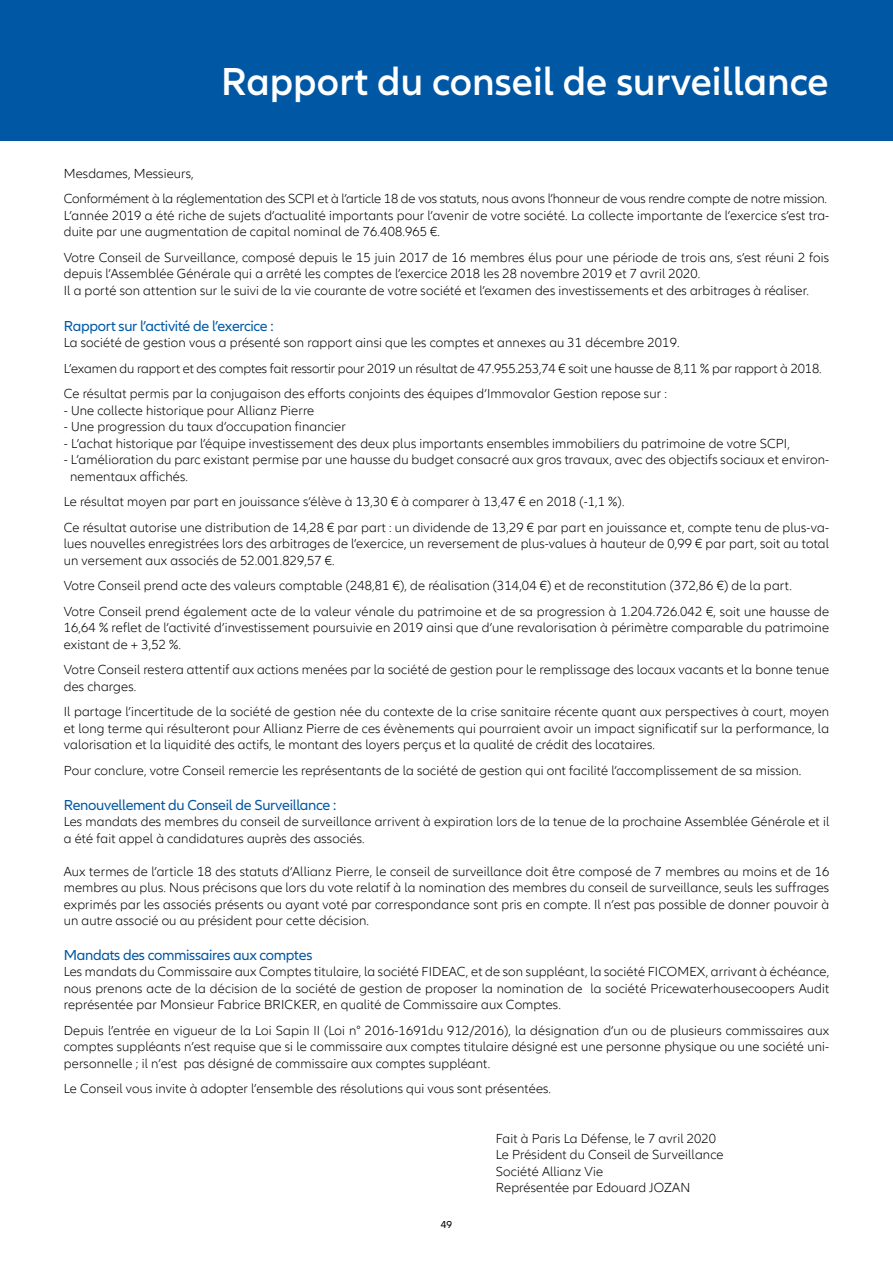
<style>
.page{position:relative;width:893px;height:1263px;background:#fff}
.page>*{position:absolute;margin:0;border:0;box-sizing:border-box;transform-origin:0 0}
.t1{font:600 40.5px "Allianz Neo";color:#fff}
.t2{font:15px "Allianz Neo";letter-spacing:-.02em;color:#0058a4}
.t3{font:300 13.5px/16.5px "Allianz Neo";letter-spacing:.01em;color:#000}
.t4{font:300 13.5px/25.5px "Allianz Neo";letter-spacing:-.01em;color:#000}
.t5{font:10.5px "Allianz Neo";color:#000}
</style>
<div class="page">
<div style="left:0;top:0;width:893px;height:140px;background:#0058a4"></div>
<h1 class="t1" style="left:221px;top:58px;width:609px">Rapport du conseil de surveillance</h1>
<p class="t4" style="left:64px;top:161px;width:765px">Mesdames, Messieurs,<br>Conformément à la réglementation des SCPI et à l’article 18 de vos statuts, nous avons l’honneur de vous rendre compte de notre mission.</p>
<p class="t3" style="left:64px;top:208px;width:767px">L’année 2019 a été riche de sujets d’actualité importants pour l’avenir de votre société. La collecte importante de l’exercice s’est tra&shy;duite par une augmentation de capital nominal de 76.408.965 €.</p>
<p class="t3" style="left:64px;top:250px;width:767px">Votre Conseil de Surveillance, composé depuis le 15 juin 2017 de 16 membres élus pour une période de trois ans, s’est réuni 2 fois depuis l’Assemblée Générale qui a arrêté les comptes de l’exercice 2018 les 28 novembre 2019 et 7 avril 2020.<br>Il a porté son attention sur le suivi de la vie courante de votre société et l’examen des investissements et des arbitrages à réaliser.</p>
<p class="t2" style="left:64px;top:317px;width:211px">Rapport sur l’activité de l’exercice :</p>
<p class="t3" style="left:64px;top:331px;width:759px;line-height:25.5px">La société de gestion vous a présenté son rapport ainsi que les comptes et annexes au 31 décembre 2019.<br>L’examen du rapport et des comptes fait ressortir pour 2019 un résultat de 47.955.253,74 € soit une hausse de 8,11 % par rapport à 2018.<br>Ce résultat permis par la conjugaison des efforts conjoints des équipes d’Immovalor Gestion repose sur :</p>
<p class="t3" style="left:64px;top:403px;width:252px">- Une collecte historique pour Allianz Pierre</p>
<p class="t3" style="left:64px;top:419px;width:284px">- U ne progression du taux d’occupation financier</p>
<p class="t3" style="left:64px;top:436px;width:728px">- L’achat historique par l’équipe investissement des deux plus importants ensembles immobiliers du patrimoine de votre SCPI,</p>
<p class="t3" style="left:70px;top:452px;width:760px;text-indent:-6px">- L’amélioration du parc existant permise par une hausse du budget consacré aux gros travaux, avec des objectifs sociaux et environ&shy;nementaux affichés.</p>
<p class="t3" style="left:64px;top:490px;width:767px;line-height:25.5px">Le résultat moyen par part en jouissance s’élève à 13,30 € à comparer à 13,47 € en 2018 (-1,1 %).<br>Ce résultat autorise une distribution de 14,28 € par part : un dividende de 13,29 € par part en jouissance et, compte tenu de plus-va-</p>
<p class="t3" style="left:64px;top:536px;width:767px">lues nouvelles enregistrées lors des arbitrages de l’exercice, un reversement de plus-values à hauteur de 0,99 € par part, soit au total un versement aux associés de 52.001.829,57 €.</p>
<p class="t3" style="left:64px;top:574px;width:767px;line-height:25.5px">Votre Conseil prend acte des valeurs comptable (248,81 €), de réalisation (314,04 €) et de reconstitution (372,86 €) de la part.<br>Votre Conseil prend également acte de la valeur vénale du patrimoine et de sa progression à 1.204.726.042 €, soit une hausse de</p>
<p class="t3" style="left:64px;top:620px;width:767px">16,64 % reflet de l’activité d’investissement poursuivie en 2019 ainsi que d’une revalorisation à périmètre comparable du patrimoine existant de + 3,52 %.</p>
<p class="t3" style="left:64px;top:662px;width:767px">Votre Conseil restera attentif aux actions menées par la société de gestion pour le remplissage des locaux vacants et la bonne tenue des charges.</p>
<p class="t3" style="left:64px;top:704px;width:767px;text-align:justify">Il partage l’incertitude de la société de gestion née du contexte de la crise sanitaire récente quant aux perspectives à court, moyen et long terme qui résulteront pour Allianz Pierre de ces évènements qui pourraient avoir un impact significatif sur la performance, la valorisation et la liquidité des actifs, le montant des loyers perçus et la qualité de crédit des locataires.</p>
<p class="t3" style="left:64px;top:763px;width:739px">Pour conclure, votre Conseil remercie les représentants de la société de gestion qui ont facilité l’accomplissement de sa mission.</p>
<p class="t2" style="left:64px;top:796px;width:274px">Renouvellement du Conseil de Surveillance :</p>
<p class="t3" style="left:64px;top:814px;width:767px">Les mandats des membres du conseil de surveillance arrivent à expiration lors de la tenue de la prochaine Assemblée Générale et il a été fait appel à candidatures auprès des associés.</p>
<p class="t3" style="left:64px;top:863px;width:767px;text-align:justify">Aux termes de l’article 18 des statuts d’Allianz Pierre, le conseil de surveillance doit être composé de 7 membres au moins et de 16 membres au plus. Nous précisons que lors du vote relatif à la nomination des membres du conseil de surveillance, seuls les suffrages exprimés par les associés présents ou ayant voté par correspondance sont pris en compte. Il n’est pas possible de donner pouvoir à un autre associé ou au président pour cette décision.</p>
<p class="t2" style="left:64px;top:946px;width:250px">Mandats des commissaires aux comptes</p>
<p class="t3" style="left:64px;top:964px;width:767px;text-align:justify">Les mandats du Commissaire aux Comptes titulaire, la société FIDEAC, et de son suppléant, la société FICOMEX, arrivant à échéance, nous prenons acte de la décision de la société de gestion de proposer la nomination de la société Pricewaterhousecoopers Audit représentée par Monsieur Fabrice BRICKER, en qualité de Commissaire aux Comptes.</p>
<p class="t3" style="left:64px;top:1022px;width:767px;text-align:justify">Depuis l’entrée en vigueur de la Loi Sapin II (Loi n° 2016-1691du 912/2016), la désignation d’un ou de plusieurs commissaires aux comptes suppléants n’est requise que si le commissaire aux comptes titulaire désigné est une personne physique ou une société uni&shy;personnelle ; il n’est pas désigné de commissaire aux comptes suppléant.</p>
<p class="t3" style="left:64px;top:1081px;width:489px">Le Conseil vous invite à adopter l’ensemble des résolutions qui vous sont présentées.</p>
<p class="t3" style="left:496px;top:1130px;width:229px">Fait à Paris La Défense, le 7 avril 2020<br>Le Président du Conseil de Surveillance<br>Société Allianz Vie<br>Représentée par Edouard JOZAN</p>
<p class="t5" style="left:441px;top:1219px;width:13px">49</p>
</div>
